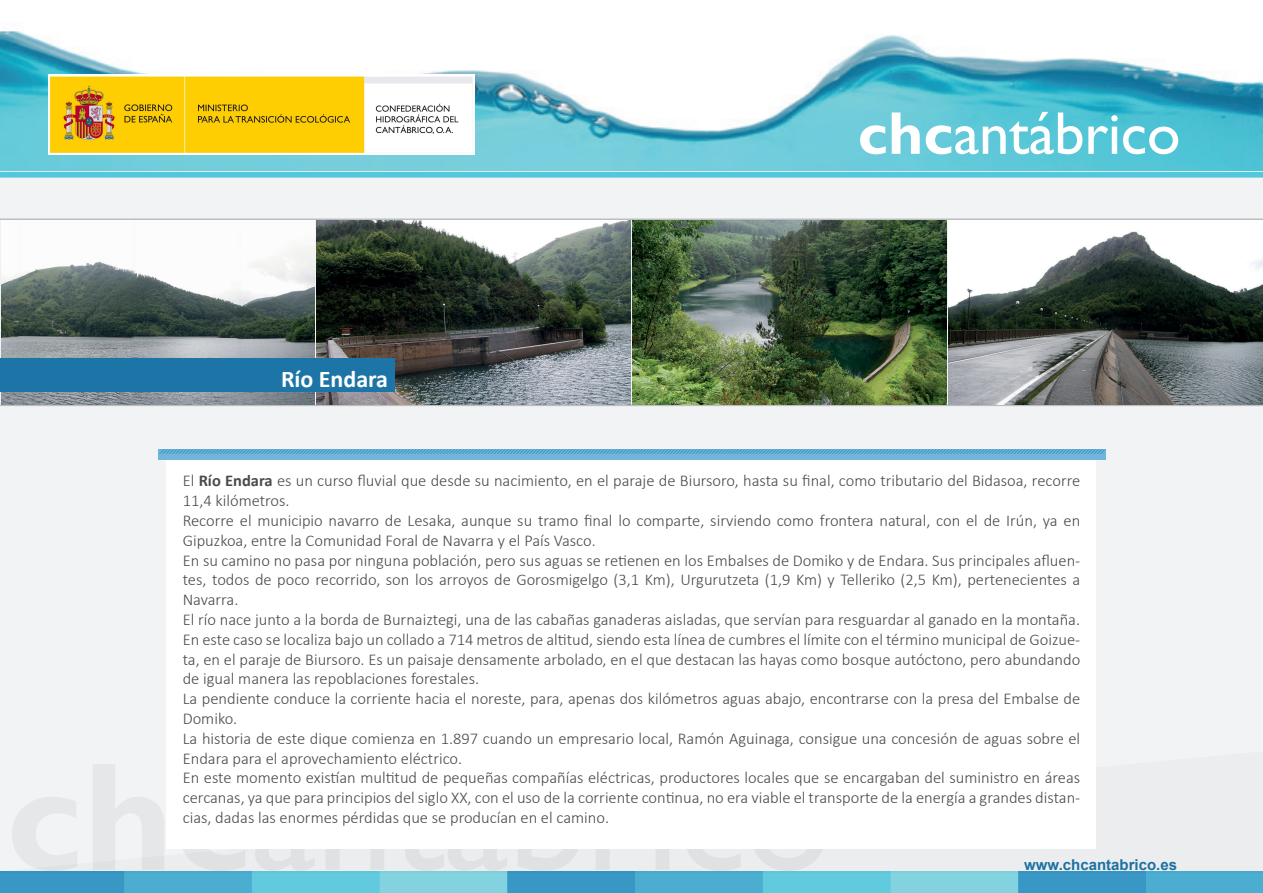
<style>
.page{position:relative;width:1263px;height:893px;background:#f2f3f4}
.page>*{position:absolute;margin:0;border:0;box-sizing:border-box;transform-origin:0 0}
.t1{font:700 24px "Calibri";color:#fff}
.t2{font:300 16.5px/19.8px "Calibri";color:#474b4c}
.t3{font:700 15px "Arial";color:#1d75a7}
.s1{font-weight:700}
</style>
<div class="page">
<div style="left:0;top:172px;width:1263px;height:6px;border:2px solid #53c7db"></div>
<img style="left:0;top:0;width:1263px;height:170px">
<svg style="left:860px;top:125px;width:26px;height:29px"></svg>
<svg style="left:892px;top:113px;width:28px;height:41px"></svg>
<svg style="left:926px;top:112px;width:156px;height:42px"></svg>
<svg style="left:1088px;top:115px;width:90px;height:39px"></svg>
<div style="left:124px;top:872px;width:129px;height:21px;background:#4badd0"></div>
<div style="left:252px;top:872px;width:129px;height:21px;background:#62cade"></div>
<div style="left:380px;top:872px;width:129px;height:21px;background:#82d2df"></div>
<div style="left:507px;top:872px;width:129px;height:21px;background:#3997c5"></div>
<div style="left:635px;top:872px;width:129px;height:21px;background:#4badd0"></div>
<div style="left:763px;top:872px;width:129px;height:21px;background:#62cade"></div>
<div style="left:890px;top:872px;width:130px;height:21px;background:#82d2df"></div>
<div style="left:1018px;top:872px;width:129px;height:21px;background:#3997c5"></div>
<div style="left:1146px;top:873px;width:117px;height:20px;background:#4badd0"></div>
<svg style="left:1px;top:873px;width:163px;height:20px"></svg>
<svg style="left:0;top:751px;width:1263px;height:122px"></svg>
<div style="left:167px;top:458px;width:929px;height:391px;background:#fff"></div>
<div style="left:158px;top:449px;width:947px;height:11px;background:#72b5db"></div>
<svg style="left:159px;top:449px;width:946px;height:5px"></svg>
<svg style="left:0;top:218px;width:1263px;height:188px;fill:#bcbdc0"></svg>
<img style="left:1px;top:220px;width:314px;height:185px">
<img style="left:317px;top:220px;width:314px;height:185px">
<img style="left:633px;top:220px;width:314px;height:185px">
<img style="left:949px;top:220px;width:313px;height:185px">
<div style="left:0;top:359px;width:394px;height:33px;background:#1d75a7"></div>
<img style="left:48px;top:74px;width:426px;height:80px">
<h1 class="t1" style="left:281px;top:364px;width:108px">Río Endara</h1>
<p class="t2" style="left:183px;top:471px;width:899px">El <span class="s1">Río Endara</span> es un curso fluvial que desde su nacimiento, en el paraje de Biursoro, hasta su final, como tributario del Bidasoa, recorre 11,4 kilómetros.<br>Recorre el municipio navarro de Lesaka, aunque su tramo final lo comparte, sirviendo como frontera natural, con el de Irún, ya en Gipuzkoa, entre la Comunidad Foral de Navarra y el País Vasco.<br>En su camino no pasa por ninguna población, pero sus aguas se retienen en los Embalses de Domiko y de Endara. Sus principales afluen&shy;tes, todos de poco recorrido, son los arroyos de Gorosmigelgo (3,1 Km), Urgurutzeta (1,9 Km) y Telleriko (2,5 Km), pertenecientes a Navarra.<br>El río nace junto a la borda de Burnaiztegi, una de las cabañas ganaderas aisladas, que servían para resguardar al ganado en la montaña.<br>En este caso se localiza bajo un collado a 714 metros de altitud, siendo esta línea de cumbres el límite con el término municipal de Goizue&shy;ta, en el paraje de Biursoro. Es un paisaje densamente arbolado, en el que destacan las hayas como bosque autóctono, pero abundando de igual manera las repoblaciones forestales.<br>La pendiente conduce la corriente hacia el noreste, para, apenas dos kilómetros aguas abajo, encontrarse con la presa del Embalse de Domiko.<br>La historia de este dique comienza en 1.897 cuando un empresario local, Ramón Aguinaga, consigue una concesión de aguas sobre el Endara para el aprovechamiento eléctrico.<br>En este momento existían multitud de pequeñas compañías eléctricas, productores locales que se encargaban del suministro en áreas cercanas, ya que para principios del siglo XX, con el uso de la corriente continua, no era viable el transporte de la energía a grandes distan&shy;cias, dadas las enormes pérdidas que se producían en el camino.</p>
<p class="t3" style="left:1024px;top:855px;width:154px">www.chcantabrico.es</p>
</div>
